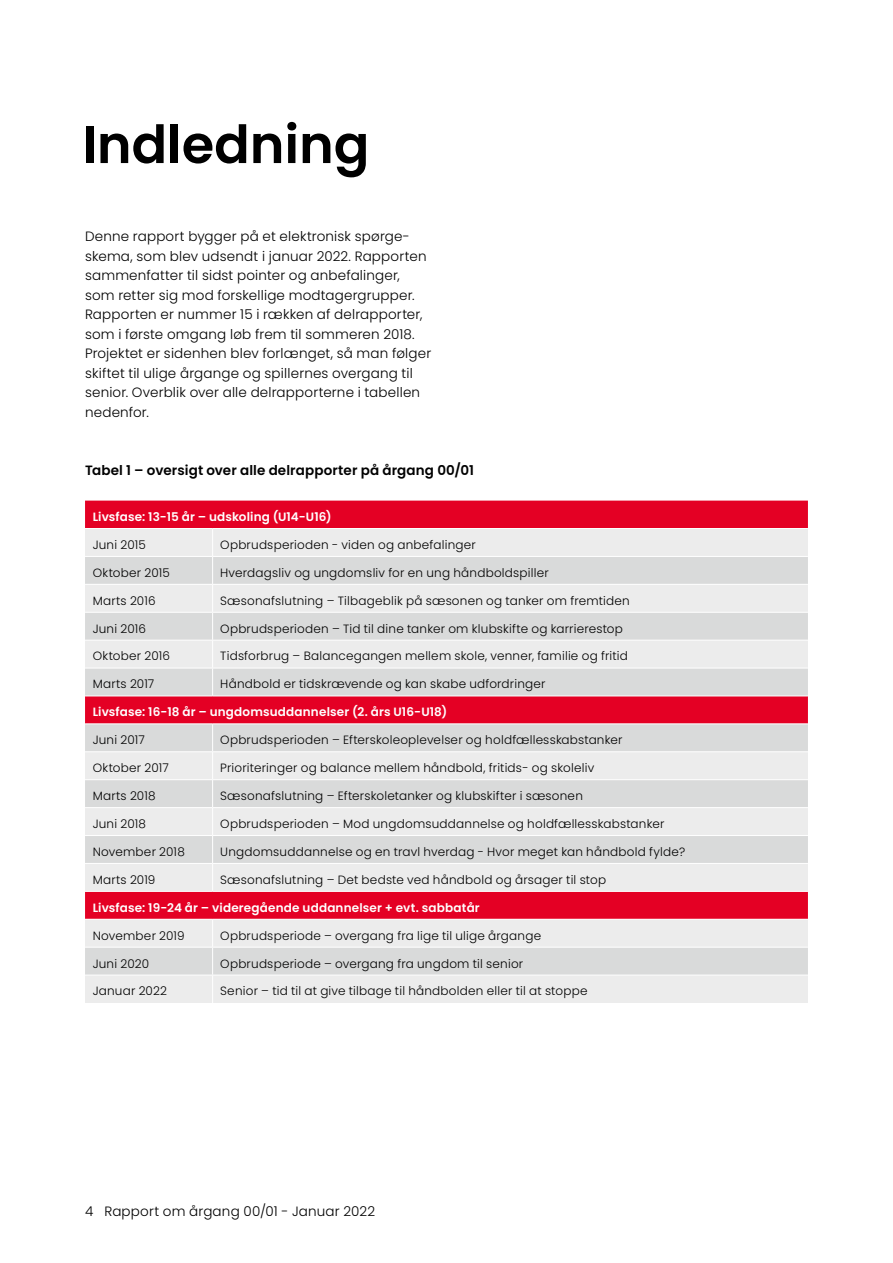
<style>
.page{position:relative;width:893px;height:1263px;background:#fff}
.page>*{position:absolute;margin:0;border:0;box-sizing:border-box;transform-origin:0 0}
.t1{font:600 52.5px "Poppins";color:#000}
.t2{font:300 13.5px/19.5px "Poppins";letter-spacing:.015em;color:#000}
.t3{font:600 13.5px "Poppins";letter-spacing:.01em;color:#000}
.t4{font:300 12px "Poppins";letter-spacing:.015em;color:#000}
.t5{font:600 12px "Poppins";letter-spacing:.015em;color:#fff}
</style>
<div class="page">
<div style="left:85px;top:501px;width:723px;height:27px;background:#e40024"></div>
<div style="left:85px;top:529px;width:723px;height:474px;background:#ececec"></div>
<svg style="left:85px;top:557px;width:723px;height:418px;background:#e2c5c9"></svg>
<hr style="left:85px;top:556px;width:128px;height:1px;background:#fff">
<hr style="left:213px;top:556px;width:595px;height:1px;background:#fff">
<hr style="left:85px;top:584px;width:128px;height:1px;background:#fff">
<hr style="left:213px;top:584px;width:595px;height:1px;background:#fff">
<hr style="left:85px;top:612px;width:128px;height:1px;background:#fff">
<hr style="left:213px;top:612px;width:595px;height:1px;background:#fff">
<hr style="left:85px;top:640px;width:128px;height:1px;background:#fff">
<hr style="left:213px;top:640px;width:595px;height:1px;background:#fff">
<hr style="left:85px;top:668px;width:128px;height:1px;background:#fff">
<hr style="left:213px;top:668px;width:595px;height:1px;background:#fff">
<svg style="left:212px;top:529px;width:1px;height:167px"></svg>
<hr style="left:85px;top:696px;width:128px;height:1px;background:#fff">
<hr style="left:213px;top:696px;width:595px;height:1px;background:#fff">
<hr style="left:85px;top:723px;width:128px;height:1px;background:#fff">
<hr style="left:213px;top:723px;width:595px;height:1px;background:#fff">
<hr style="left:85px;top:751px;width:128px;height:1px;background:#fff">
<hr style="left:213px;top:751px;width:595px;height:1px;background:#fff">
<hr style="left:85px;top:779px;width:128px;height:1px;background:#fff">
<hr style="left:213px;top:779px;width:595px;height:1px;background:#fff">
<hr style="left:85px;top:807px;width:128px;height:1px;background:#fff">
<hr style="left:213px;top:807px;width:595px;height:1px;background:#fff">
<hr style="left:85px;top:835px;width:128px;height:1px;background:#fff">
<hr style="left:213px;top:835px;width:595px;height:1px;background:#fff">
<hr style="left:85px;top:863px;width:128px;height:1px;background:#fff">
<hr style="left:213px;top:863px;width:595px;height:1px;background:#fff">
<svg style="left:212px;top:724px;width:1px;height:167px"></svg>
<hr style="left:85px;top:891px;width:128px;height:1px;background:#fff">
<hr style="left:213px;top:891px;width:595px;height:1px;background:#fff">
<hr style="left:85px;top:919px;width:128px;height:1px;background:#fff">
<hr style="left:213px;top:919px;width:595px;height:1px;background:#fff">
<hr style="left:85px;top:947px;width:128px;height:1px;background:#fff">
<hr style="left:213px;top:947px;width:595px;height:1px;background:#fff">
<hr style="left:85px;top:975px;width:128px;height:1px;background:#fff">
<hr style="left:213px;top:975px;width:595px;height:1px;background:#fff">
<svg style="left:212px;top:920px;width:1px;height:83px"></svg>
<h1 class="t1" style="left:82px;top:114px;width:289px">Indledning</h1>
<p class="t2" style="left:85px;top:227px;width:348px">Denne rapport bygger på et elektronisk spørge&shy;skema, som blev udsendt i januar 2022. Rapporten sammenfatter til sidst pointer og anbefalinger, som retter sig mod forskellige modtagergrupper.<br>Rapporten er nummer 15 i rækken af delrapporter, som i første omgang løb frem til sommeren 2018.<br>Projektet er sidenhen blev forlænget, så man følger skiftet til ulige årgange og spillernes overgang til senior. Overblik over alle delrapporterne i tabellen nedenfor.</p>
<p class="t3" style="left:85px;top:462px;width:390px">Tabel 1 – oversigt over alle delrapporter på årgang 00/01</p>
<p class="t5" style="left:93px;top:510px;width:240px">Livsfase: 13-15 år – udskoling (U14-U16)</p>
<p class="t4" style="left:93px;top:538px;width:55px">Juni 2015</p>
<p class="t4" style="left:220px;top:538px;width:257px">Opbrudsperioden - viden og anbefalinger</p>
<p class="t4" style="left:93px;top:565px;width:79px">Oktober 2015</p>
<p class="t4" style="left:220px;top:565px;width:330px">Hverdagsliv og ungdomsliv for en ung håndboldspiller</p>
<p class="t4" style="left:93px;top:593px;width:64px">Marts 2016</p>
<p class="t4" style="left:220px;top:593px;width:411px">Sæsonafslutning – Tilbageblik på sæsonen og tanker om fremtiden</p>
<p class="t4" style="left:93px;top:621px;width:55px">Juni 2016</p>
<p class="t4" style="left:220px;top:621px;width:404px">Opbrudsperioden – Tid til dine tanker om klubskifte og karrierestop</p>
<p class="t4" style="left:93px;top:649px;width:79px">Oktober 2016</p>
<p class="t4" style="left:220px;top:649px;width:409px">Tidsforbrug – Balancegangen mellem skole, venner, familie og fritid</p>
<p class="t4" style="left:93px;top:677px;width:63px">Marts 2017</p>
<p class="t4" style="left:220px;top:677px;width:327px">Håndbold er tidskrævende og kan skabe udfordringer</p>
<p class="t5" style="left:93px;top:705px;width:356px">Livsfase: 16-18 år – ungdomsuddannelser (2. års U16-U18)</p>
<p class="t4" style="left:93px;top:733px;width:54px">Juni 2017</p>
<p class="t4" style="left:220px;top:733px;width:404px">Opbrudsperioden – Efterskoleoplevelser og holdfællesskabstanker</p>
<p class="t4" style="left:93px;top:761px;width:78px">Oktober 2017</p>
<p class="t4" style="left:220px;top:761px;width:375px">Prioriteringer og balance mellem håndbold, fritids- og skoleliv</p>
<p class="t4" style="left:93px;top:789px;width:64px">Marts 2018</p>
<p class="t4" style="left:220px;top:789px;width:364px">Sæsonafslutning – Efterskoletanker og klubskifter i sæsonen</p>
<p class="t4" style="left:93px;top:817px;width:55px">Juni 2018</p>
<p class="t4" style="left:220px;top:817px;width:446px">Opbrudsperioden – Mod ungdomsuddannelse og holdfællesskabstanker</p>
<p class="t4" style="left:93px;top:845px;width:94px">November 2018</p>
<p class="t4" style="left:220px;top:845px;width:466px">Ungdomsuddannelse og en travl hverdag - Hvor meget kan håndbold fylde?</p>
<p class="t4" style="left:93px;top:872px;width:64px">Marts 2019</p>
<p class="t4" style="left:220px;top:872px;width:387px">Sæsonafslutning – Det bedste ved håndbold og årsager til stop</p>
<p class="t5" style="left:93px;top:900px;width:389px">Livsfase: 19-24 år – videregående uddannelser + evt. sabbatår</p>
<p class="t4" style="left:93px;top:928px;width:94px">November 2019</p>
<p class="t4" style="left:220px;top:928px;width:322px">Opbrudsperiode – overgang fra lige til ulige årgange</p>
<p class="t4" style="left:93px;top:956px;width:58px">Juni 2020</p>
<p class="t4" style="left:220px;top:956px;width:304px">Opbrudsperiode – overgang fra ungdom til senior</p>
<p class="t4" style="left:93px;top:984px;width:76px">Januar 2022</p>
<p class="t4" style="left:220px;top:984px;width:369px">Senior – tid til at give tilbage til håndbolden eller til at stoppe</p>
<p class="t2" style="left:85px;top:1202px;width:292px">4 Rapport om årgang 00/01 - Januar 2022</p>
</div>
